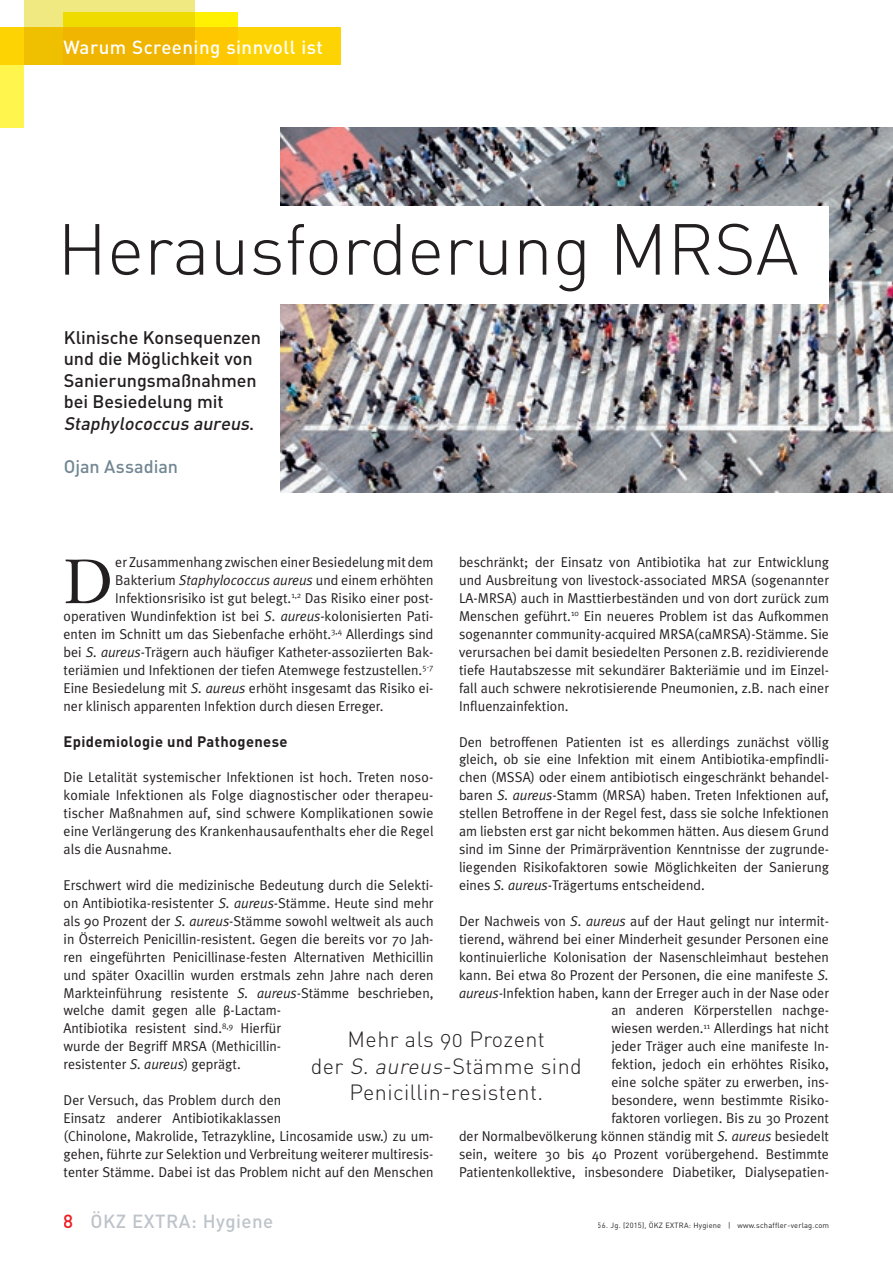
<style>
.page{position:relative;width:893px;height:1263px;background:#fff}
.page>*{position:absolute;margin:0;border:0;box-sizing:border-box;transform-origin:0 0}
.t1{font:71.1px "DIN Light Alternate";color:#231f20}
.t2{font:61.2px "Janson Text LT Std";color:#231f20}
.t3{font:21.75px/26.1px "DIN Light Alternate";letter-spacing:.02em;color:#231f20;text-align:center}
.t4{font:500 18.75px "DIN";letter-spacing:.025em;color:#fff}
.t5{font:500 18.75px "DIN";letter-spacing:.025em;color:#bec4ca}
.t6{font:500 18px/21.6px "DIN";letter-spacing:-.005em;color:#231f20}
.t7{font:500 18px "DIN";letter-spacing:-.005em;color:#728793}
.t8{font:700 15px "DIN";letter-spacing:.025em;color:#231f20}
.t9{font:14.25px/17.9px "Meta Plus Normal";color:#231f20;text-align:justify}
.t10{font:7.5px "DIN";letter-spacing:.025em;color:#231f20}
.s1{font-style:italic}
.s2{font-family:"Lucida Grande";font-size:12.3px}
.s3{color:#ee1d23}
</style>
<div class="page">
<img style="left:281px;top:128px;width:612px;height:365px">
<div style="left:57px;top:206px;width:772px;height:97px;background:#fff"></div>
<div style="left:0;top:28px;width:341px;height:37px;background:#fed304"></div>
<svg style="left:24px;top:0;width:171px;height:65px;background:#efd94f"></svg>
<div style="left:0;top:65px;width:24px;height:63px;background:#fff54d"></div>
<svg style="left:64px;top:13px;width:174px;height:52px;fill:#efb500"></svg>
<h3 class="t4" style="left:64px;top:35px;width:261px">Warum Screening sinnvoll ist</h3>
<h1 class="t1" style="left:57px;top:205px;width:743px">Herausforderung MRSA</h1>
<p class="t6" style="left:64px;top:326px;width:199px">Klinische Konsequenzen und die Möglichkeit von<br>Sanierungsmaßnahmen bei Besiedelung mit<br><span class="s1">Staphylococcus aureus</span>.</p>
<p class="t7" style="left:64px;top:455px;width:116px">Ojan Assadian</p>
<h2 class="t2" style="left:64px;top:543px;width:51px">D</h2>
<p class="t9" style="left:115px;top:553px;width:320px">er Zusammenhang zwischen einer Besiedelung mit dem</p>
<p class="t9" style="left:459px;top:553px;width:371px">beschränkt; der Einsatz von Antibiotika hat zur Entwicklung und Ausbreitung von livestock-associated MRSA (sogenannter LA-MRSA) auch in Masttierbeständen und von dort zurück zum Menschen geführt.<sup>10</sup> Ein neueres Problem ist das Aufkommen sogenannter community-acquired MRSA(caMRSA)-Stämme. Sie verursachen bei damit besiedelten Personen z.B. rezidivierende tiefe Hautabszesse mit sekundärer Bakteriämie und im Einzel&shy;fall auch schwere nekrotisierende Pneumonien, z.B. nach einer Influenzainfektion.</p>
<p class="t9" style="left:459px;top:732px;width:371px">Den betroffenen Patienten ist es allerdings zunächst völlig gleich, ob sie eine Infektion mit einem Antibiotika-empfindli&shy;chen (MSSA) oder einem antibiotisch eingeschränkt behandel&shy;baren <span class="s1">S. aureus-</span>Stamm (MRSA) haben. Treten Infektionen auf, stellen Betroffene in der Regel fest, dass sie solche Infektionen am liebsten erst gar nicht bekommen hätten. Aus diesem Grund sind im Sinne der Primärprävention Kenntnisse der zugrunde&shy;liegenden Risikofaktoren sowie Möglichkeiten der Sanierung eines <span class="s1">S. aureus-</span>Trägertums entscheidend.</p>
<p class="t9" style="left:459px;top:912px;width:371px;text-align:right">Der Nachweis von <span class="s1">S. aureus</span> auf der Haut gelingt nur intermit&shy;tierend, während bei einer Minderheit gesunder Personen eine kontinuierliche Kolonisation der Nasenschleimhaut bestehen kann. Bei etwa 80 Prozent der Personen, die eine manifeste <span class="s1">S. aureus-</span>Infektion haben, kann der Erreger auch in der Nase oder an anderen Körperstellen nachge-<br>wiesen werden.<sup>11</sup> Allerdings hat nicht<br>jeder Träger auch eine manifeste In-<br>fektion, jedoch ein erhöhtes Risiko,<br>eine solche später zu erwerben, ins-<br>besondere, wenn bestimmte Risiko-<br>faktoren vorliegen. Bis zu 30 Prozent<br>der Normalbevölkerung können ständig mit <span class="s1">S. aureus</span> besiedelt sein, weitere 30 bis 40 Prozent vorübergehend. Bestimmte Patientenkollektive, insbesondere Diabetiker, Dialysepatien-</p>
<p class="t9" style="left:115px;top:571px;width:320px">Bakterium <span class="s1">Staphylococcus aureus</span> und einem erhöhten</p>
<p class="t9" style="left:115px;top:589px;width:320px">Infektionsrisiko ist gut belegt.<sup>1,2</sup> Das Risiko einer post-</p>
<p class="t9" style="left:64px;top:607px;width:371px">operativen Wundinfektion ist bei <span class="s1">S. aureus</span>-kolonisierten Pati-</p>
<p class="t9" style="left:64px;top:625px;width:371px">enten im Schnitt um das Siebenfache erhöht.<sup>3,4</sup> Allerdings sind</p>
<p class="t9" style="left:64px;top:643px;width:371px">bei <span class="s1">S. aureus</span>-Trägern auch häufiger Katheter-assoziierten Bak-</p>
<p class="t9" style="left:64px;top:661px;width:371px">teriämien und Infektionen der tiefen Atemwege festzustellen.<sup>5-7</sup></p>
<p class="t9" style="left:64px;top:679px;width:371px">Eine Besiedelung mit <span class="s1">S. aureus</span> erhöht insgesamt das Risiko ei-</p>
<p class="t9" style="left:64px;top:697px;width:321px">ner klinisch apparenten Infektion durch diesen Erreger.</p>
<p class="t8" style="left:64px;top:731px;width:225px">Epidemiologie und Pathogenese</p>
<p class="t9" style="left:64px;top:768px;width:371px">Die Letalität systemischer Infektionen ist hoch. Treten noso&shy;komiale Infektionen als Folge diagnostischer oder therapeu&shy;tischer Maßnahmen auf, sind schwere Komplikationen sowie eine Verlängerung des Krankenhausaufenthalts eher die Regel als die Ausnahme.</p>
<p class="t9" style="left:64px;top:876px;width:371px;text-align:left">Erschwert wird die medizinische Bedeutung durch die Selekti&shy;on Antibiotika-resistenter <span class="s1">S. aureus</span>-Stämme. Heute sind mehr als 90 Prozent der <span class="s1">S. aureus</span>-Stämme sowohl weltweit als auch in Österreich Penicillin-resistent. Gegen die bereits vor 70 Jah&shy;ren eingeführten Penicillinase-festen Alternativen Methicillin und später Oxacillin wurden erstmals zehn Jahre nach deren Markteinführung resistente <span class="s1">S. aureus-</span>Stämme beschrieben, welche damit gegen alle <span class="s2">β</span>-Lactam-<br>Antibiotika resistent sind.<sup>8,9</sup> Hierfür<br>wurde der Begriff MRSA (Methicillin-<br>resistenter <span class="s1">S. aureus</span>) geprägt.</p>
<p class="t9" style="left:64px;top:1091px;width:371px;text-align:left">Der Versuch, das Problem durch den<br>Einsatz anderer Antibiotikaklassen<br>(Chinolone, Makrolide, Tetrazykline, Lincosamide usw.) zu um&shy;gehen, führte zur Selektion und Verbreitung weiterer multiresis&shy;tenter Stämme. Dabei ist das Problem nicht auf den Menschen</p>
<h3 class="t3" style="left:311px;top:1026px;width:273px">Mehr als 90 Prozent<br>der <span class="s1">S. aureus</span>-Stämme sind<br>Penicillin-resistent.</h3>
<h3 class="t5" style="left:64px;top:1209px;width:211px"><span class="s3">8</span> ÖKZ EXTRA: Hygiene</h3>
<p class="t10" style="left:598px;top:1220px;width:233px">56. Jg. (2015), ÖKZ EXTRA: Hygiene | www.schaffler-verlag.com</p>
</div>
